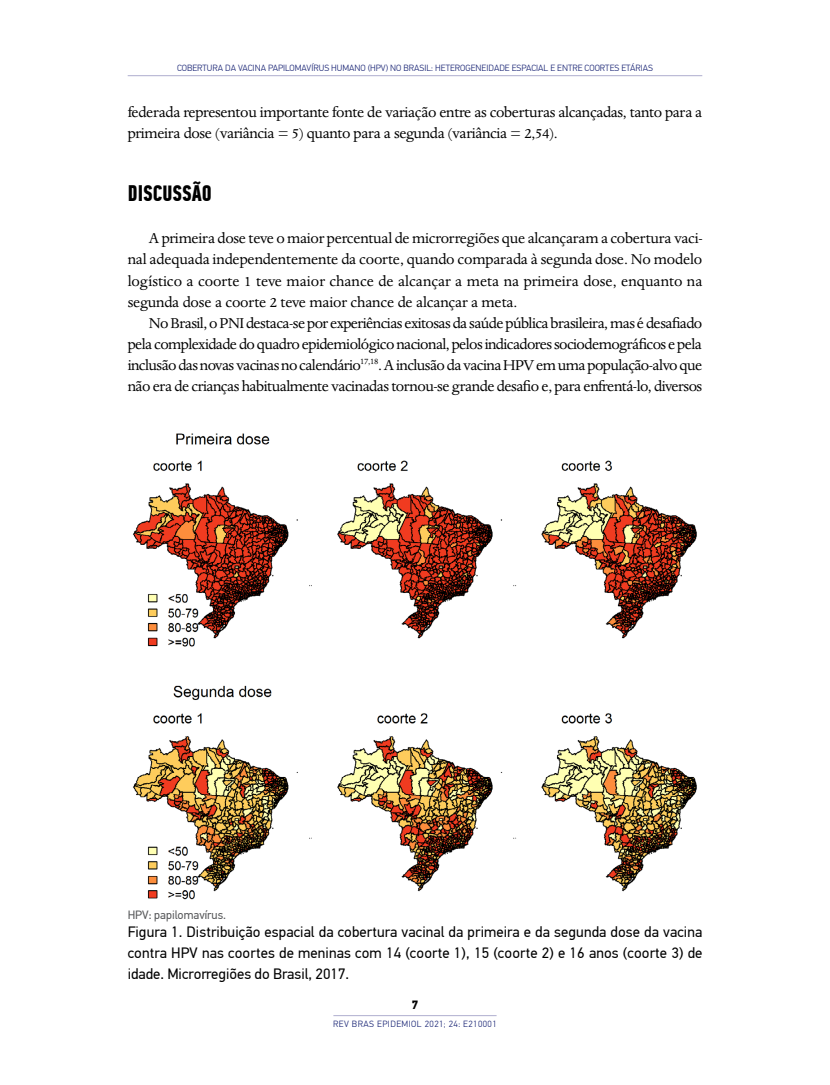
<style>
.page{position:relative;width:830px;height:1085px;background:#fff}
.page>*{position:absolute;margin:0;border:0;box-sizing:border-box;transform-origin:0 0}
.t1{font:700 22.5px "PF Din Text Comp Pro";color:#000}
.t2{font:16.5px/21px "Dante MT Std";letter-spacing:-.02em;color:#000;text-align:justify}
.t3{font:15px/21px "PF Din Text Pro";color:#000;text-align:justify}
.t4{font:12px "PF Din Text Pro";color:#58595b}
.t5{font:700 12px "PF Din Text Pro";color:#000}
.t6{font:300 9px "PF Din Text Pro";color:#1d2877}
.t7{font:300 9px "PF Din Text Pro";letter-spacing:.05em;color:#1d2877}
</style>
<div class="page">
<hr style="left:128px;top:75px;width:574px;height:1px;background:#afaecf">
<hr style="left:333px;top:1015px;width:163px;height:1px;background:#afaecf">
<img style="left:133px;top:433px;width:564px;height:467px">
<p class="t6" style="left:177px;top:63px;width:477px">COBERTURA DA VACINA PAPILOMAVÍRUS HUMANO (HPV) NO BRASIL: HETEROGENEIDADE ESPACIAL E ENTRE COORTES ETÁRIAS</p>
<p class="t2" style="left:128px;top:102px;width:576px">federada representou importante fonte de variação entre as coberturas alcançadas, tanto para a primeira dose (variância = 5) quanto para a segunda (variância = 2,54).</p>
<h1 class="t1" style="left:128px;top:180px;width:86px">DISCUSSÃO</h1>
<p class="t2" style="left:128px;top:228px;width:576px;text-indent:21px">A primeira dose teve o maior percentual de microrregiões que alcançaram a cobertura vaci&shy;nal adequada independentemente da coorte, quando comparada à segunda dose. No modelo logístico a coorte 1 teve maior chance de alcançar a meta na primeira dose, enquanto na segunda dose a coorte 2 teve maior chance de alcançar a meta.</p>
<p class="t2" style="left:128px;top:312px;width:576px;text-indent:21px">No Brasil, o PNI destaca-se por experiências exitosas da saúde pública brasileira, mas é desafiado pela complexidade do quadro epidemiológico nacional, pelos indicadores sociodemográficos e pela inclusão das novas vacinas no calendário<sup>17,18</sup>. A inclusão da vacina HPV em uma população-alvo que não era de crianças habitualmente vacinadas tornou-se grande desafio e, para enfrentá-lo, diversos</p>
<p class="t4" style="left:128px;top:907px;width:100px">HPV: papilomavírus.</p>
<p class="t3" style="left:128px;top:920px;width:576px">Figura 1. Distribuição espacial da cobertura vacinal da primeira e da segunda dose da vacina contra HPV nas coortes de meninas com 14 (coorte 1), 15 (coorte 2) e 16 anos (coorte 3) de idade. Microrregiões do Brasil, 2017.</p>
<p class="t5" style="left:411px;top:997px;width:8px">7</p>
<p class="t7" style="left:333px;top:1018px;width:165px">REV BRAS EPIDEMIOL 2021; 24: E210001</p>
</div>
